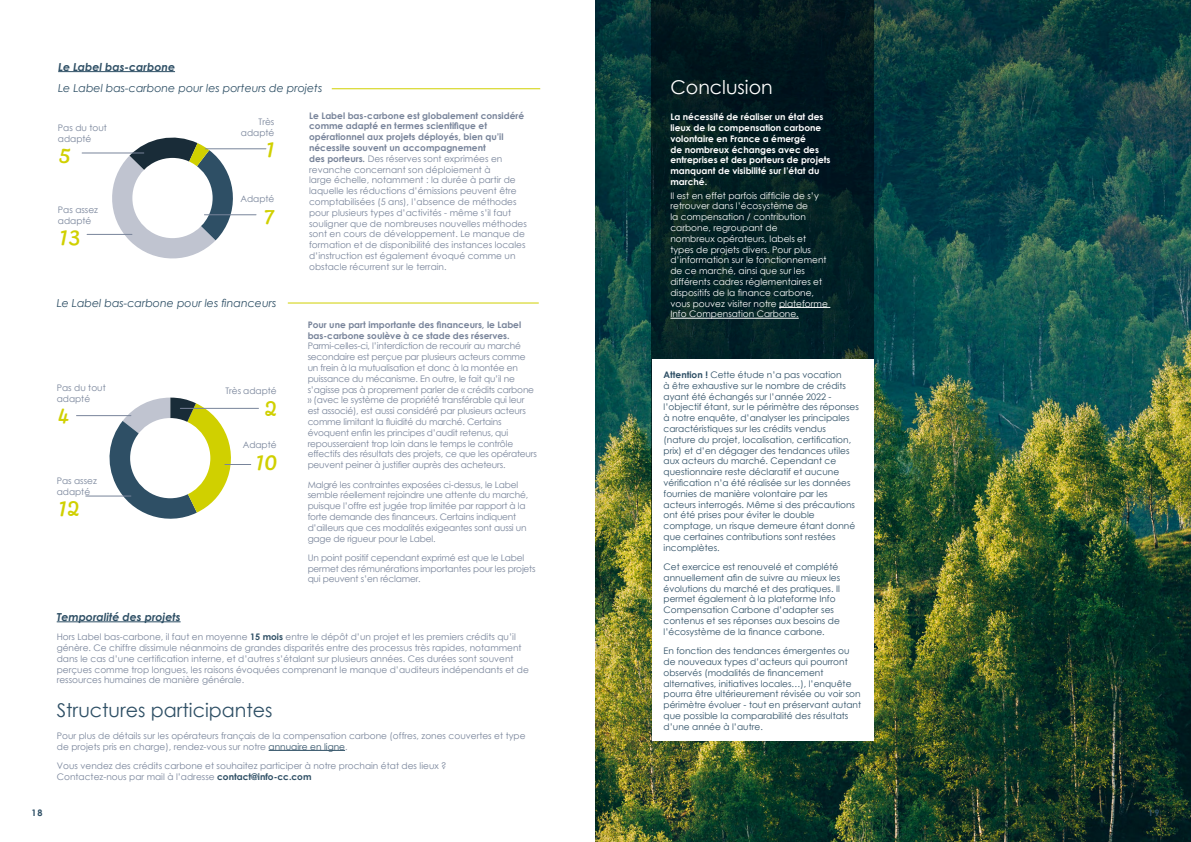
<style>
.page{position:relative;width:1191px;height:842px;background:#fff}
.page>*{position:absolute;margin:0;border:0;box-sizing:border-box;transform-origin:0 0}
.t1{font:30px "Pacifico";color:#d0d000}
.t2{font:19px "Century Gothic";color:#2e4f65}
.t3{font:19px "Century Gothic";color:#fff}
.t4{font:italic 11px "Century Gothic";color:#2e4f65}
.t5{font:italic 700 11px "Century Gothic";color:#2e4f65}
.t6{font:9px/10.8px "Century Gothic";color:#78849a}
.t7{font:9px/10.8px "Century Gothic";color:#2e4f65}
.t8{font:9px/10.8px "Century Gothic";letter-spacing:-.02em;color:#78849a}
.t9{font:9px/10.8px "Century Gothic";color:#fff}
.t10{font:700 9px/10.8px "Century Gothic";color:#fff}
.t11{font:700 9px/10.8px "Century Gothic";color:#78849a}
.t12{font:700 9px "Century Gothic";color:#2e4f65}
.s1{font-weight:700}
.s2{font-weight:700;color:#2e4f65}
.s3{color:#2e4f65}
</style>
<div class="page">
<img style="left:629px;top:0;width:562px;height:842px">
<svg style="left:651px;top:0;width:223px;height:570px;background:#051f23"></svg>
<svg style="left:106px;top:137px;width:135px;height:122px"></svg>
<div style="left:132px;top:158px;width:81px;height:80px;background:#fff;border-radius:50%"></div>
<hr style="left:76px;top:415px;width:55px;height:1px;background:#78849a">
<hr style="left:180px;top:408px;width:78px;height:1px;background:#78849a">
<svg style="left:105px;top:398px;width:146px;height:121px"></svg>
<hr style="left:86px;top:496px;width:45px;height:1px;background:#78849a">
<hr style="left:57px;top:621px;width:124px;height:1px;background:#2e4f65">
<hr style="left:269px;top:750px;width:76px;height:1px;background:#2e4f65">
<hr style="left:288px;top:302px;width:251px;height:1px;background:#d0d000">
<hr style="left:58px;top:71px;width:117px;height:1px;background:#2e4f65">
<hr style="left:205px;top:149px;width:61px;height:1px;background:#78849a">
<hr style="left:82px;top:153px;width:62px;height:1px;background:#78849a">
<hr style="left:87px;top:234px;width:45px;height:1px;background:#78849a">
<hr style="left:204px;top:215px;width:52px;height:1px;background:#78849a">
<hr style="left:332px;top:88px;width:208px;height:1px;background:#d0d000">
<hr style="left:779px;top:307px;width:51px;height:1px;background:#fff">
<hr style="left:670px;top:318px;width:128px;height:1px;background:#fff">
<div style="left:652px;top:360px;width:221px;height:381px;background:#fff"></div>
<img style="left:595px;top:0;width:34px;height:842px">
<p class="t5" style="left:58px;top:62px;width:118px">Le Label bas-carbone</p>
<p class="t4" style="left:58px;top:84px;width:266px">Le Label bas-carbone pour les porteurs de projets</p>
<p class="t6" style="left:309px;top:111px;width:219px"><span class="s1">Le Label bas-carbone est globalement considéré comme adapté en termes scientifique et opérationnel aux projets déployés, bien qu’il nécessite souvent un accompagnement<br>des porteurs.</span> Des réserves sont exprimées en revanche concernant son déploiement à<br>large échelle, notamment : la durée à partir de laquelle les réductions d’émissions peuvent être comptabilisées (5 ans), l’absence de méthodes pour plusieurs types d’activités - même s’il faut souligner que de nombreuses nouvelles méthodes sont en cours de développement. Le manque de formation et de disponibilité des instances locales d’instruction est également évoqué comme un obstacle récurrent sur le terrain.</p>
<p class="t6" style="left:241px;top:117px;width:35px;text-align:right">Très adapté</p>
<h1 class="t1" style="left:264px;top:135px;width:11px">1</h1>
<p class="t6" style="left:240px;top:194px;width:36px">Adapté</p>
<h1 class="t1" style="left:262px;top:202px;width:14px">7</h1>
<p class="t6" style="left:58px;top:123px;width:51px">Pas du tout adapté</p>
<h1 class="t1" style="left:58px;top:142px;width:14px">5</h1>
<p class="t6" style="left:58px;top:205px;width:42px">Pas assez adapté</p>
<h1 class="t1" style="left:58px;top:224px;width:24px">13</h1>
<p class="t4" style="left:57px;top:295px;width:221px">Le Label bas-carbone pour les financeurs</p>
<p class="t6" style="left:57px;top:383px;width:51px">Pas du tout adapté</p>
<h1 class="t1" style="left:57px;top:402px;width:14px">4</h1>
<p class="t6" style="left:57px;top:476px;width:42px">Pas assez adapté</p>
<h1 class="t1" style="left:57px;top:494px;width:24px">12</h1>
<p class="t6" style="left:225px;top:386px;width:53px">Très adapté</p>
<h1 class="t1" style="left:264px;top:394px;width:14px">2</h1>
<p class="t6" style="left:243px;top:440px;width:36px">Adapté</p>
<h1 class="t1" style="left:254px;top:448px;width:24px">10</h1>
<p class="t11" style="left:308px;top:319px;width:215px">Pour une part importante des financeurs, le Label bas-carbone soulève à ce stade des réserves.</p>
<p class="t8" style="left:308px;top:341px;width:231px">Parmi-celles-ci, l’interdiction de recourir au marché secondaire est perçue par plusieurs acteurs comme un frein à la mutualisation et donc à la montée en puissance du mécanisme. En outre, le fait qu’il ne s’agisse pas à proprement parler de « crédits carbone » (avec le système de propriété transférable qui leur est associé), est aussi considéré par plusieurs acteurs comme limitant la fluidité du marché. Certains évoquent enfin les principes d’audit retenus, qui repousseraient trop loin dans le temps le contrôle effectifs des résultats des projets, ce que les opérateurs peuvent peiner à justifier auprès des acheteurs.</p>
<p class="t8" style="left:308px;top:480px;width:222px">Malgré les contraintes exposées ci-dessus, le Label semble réellement rejoindre une attente du marché, puisque l’offre est jugée trop limitée par rapport à la forte demande des financeurs. Certains indiquent d’ailleurs que ces modalités exigeantes sont aussi un gage de rigueur pour le Label.</p>
<p class="t8" style="left:308px;top:553px;width:229px">Un point positif cependant exprimé est que le Label permet des rémunérations importantes pour les projets qui peuvent s’en réclamer.</p>
<p class="t5" style="left:57px;top:612px;width:125px">Temporalité des projets</p>
<p class="t6" style="left:57px;top:632px;width:473px">Hors Label bas-carbone, il faut en moyenne <span class="s2">15 mois</span> entre le dépôt d’un projet et les premiers crédits qu’il génère. Ce chiffre dissimule néanmoins de grandes disparités entre des processus très rapides, notamment dans le cas d’une certification interne, et d’autres s’étalant sur plusieurs années. Ces durées sont souvent perçues comme trop longues, les raisons évoquées comprenant le manque d’auditeurs indépendants et de ressources humaines de manière générale.</p>
<h2 class="t2" style="left:57px;top:702px;width:217px">Structures participantes</h2>
<p class="t6" style="left:57px;top:731px;width:470px">Pour plus de détails sur les opérateurs français de la compensation carbone (offres, zones couvertes et type de projets pris en charge), rendez-vous sur notre <span class="s3">annuaire en ligne</span>.</p>
<p class="t6" style="left:57px;top:760px;width:391px">Vous vendez des crédits carbone et souhaitez participer à notre prochain état des lieux ?<br>Contactez-nous par mail à l’adresse <span class="s2">contact@info-cc.com</span></p>
<h2 class="t3" style="left:670px;top:79px;width:104px">Conclusion</h2>
<p class="t10" style="left:670px;top:112px;width:161px">La nécessité de réaliser un état des lieux de la compensation carbone volontaire en France a émergé<br>de nombreux échanges avec des entreprises et des porteurs de projets manquant de visibilité sur l’état du marché.</p>
<p class="t9" style="left:670px;top:190px;width:159px">Il est en effet parfois difficile de s’y retrouver dans l’écosystème de<br>la compensation / contribution carbone, regroupant de<br>nombreux opérateurs, labels et types de projets divers. Pour plus d’information sur le fonctionnement de ce marché, ainsi que sur les différents cadres réglementaires et dispositifs de la finance carbone, vous pouvez visiter notre plateforme Info Compensation Carbone.</p>
<p class="t7" style="left:663px;top:370px;width:197px"><span class="s1">Attention !</span> Cette étude n’a pas vocation<br>à être exhaustive sur le nombre de crédits ayant été échangés sur l’année 2022 - l’objectif étant, sur le périmètre des réponses à notre enquête, d’analyser les principales caractéristiques sur les crédits vendus (nature du projet, localisation, certification, prix) et d’en dégager des tendances utiles aux acteurs du marché. Cependant ce questionnaire reste déclaratif et aucune vérification n’a été réalisée sur les données fournies de manière volontaire par les acteurs interrogés. Même si des précautions ont été prises pour éviter le double comptage, un risque demeure étant donné que certaines contributions sont restées incomplètes.</p>
<p class="t7" style="left:663px;top:562px;width:178px">Cet exercice est renouvelé et complété annuellement afin de suivre au mieux les évolutions du marché et des pratiques. Il permet également à la plateforme Info Compensation Carbone d’adapter ses contenus et ses réponses aux besoins de l’écosystème de la finance carbone.</p>
<p class="t7" style="left:663px;top:646px;width:199px">En fonction des tendances émergentes ou de nouveaux types d’acteurs qui pourront observés (modalités de financement alternatives, initiatives locales…), l’enquête pourra être ultérieurement révisée ou voir son périmètre évoluer - tout en préservant autant que possible la comparabilité des résultats d’une année à l’autre.</p>
<p class="t12" style="left:31px;top:809px;width:13px">18</p>
<p class="t12" style="left:1148px;top:809px;width:13px">19</p>
</div>
